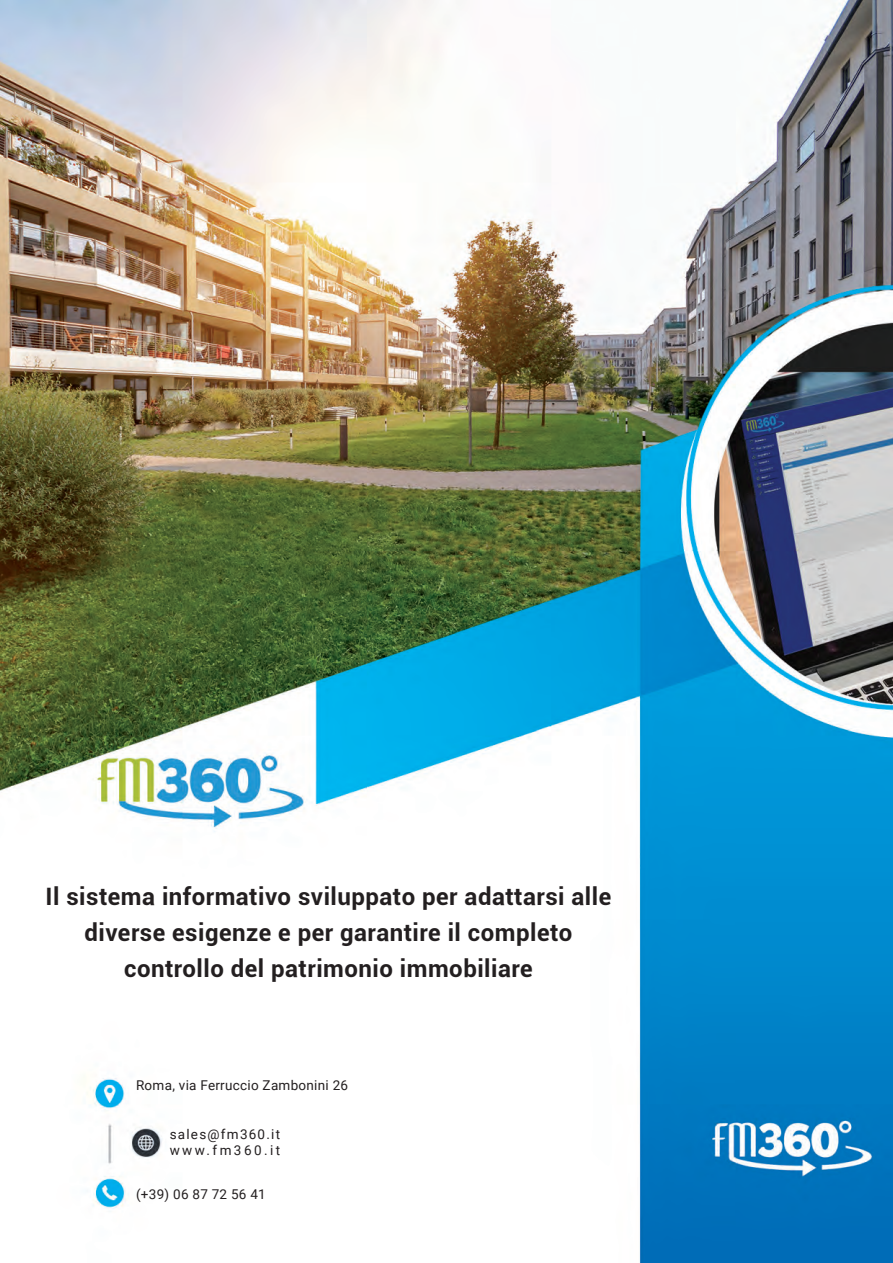
<style>
.page{position:relative;width:893px;height:1263px;background:#fff}
.page>*{position:absolute;margin:0;border:0;box-sizing:border-box;transform-origin:0 0}
.t1{font:700 24px "Roboto";letter-spacing:.02em;color:#231f20}
.t2{font:13.5px "Roboto";letter-spacing:.02em;color:#231f20}
.t3{font:13.5px "Roboto";letter-spacing:.09em;color:#231f20}
.t4{font:13.5px "Roboto";letter-spacing:.18em;color:#231f20}
</style>
<div class="page">
<img style="left:0;top:0;width:893px;height:1263px">
<p class="t1" style="left:46px;top:879px;width:567px">Il sistema informativo sviluppato per adattarsi alle</p>
<p class="t1" style="left:84px;top:915px;width:489px">diverse esigenze e per garantire il completo</p>
<p class="t1" style="left:124px;top:951px;width:410px">controllo del patrimonio immobiliare</p>
<p class="t2" style="left:136px;top:1076px;width:214px">Roma, via Ferruccio Zambonini 26</p>
<p class="t3" style="left:170px;top:1125px;width:112px">sales@fm360.it</p>
<p class="t4" style="left:170px;top:1141px;width:112px">www.fm360.it</p>
<p class="t2" style="left:136px;top:1185px;width:131px">(+39) 06 87 72 56 41</p>
</div>
